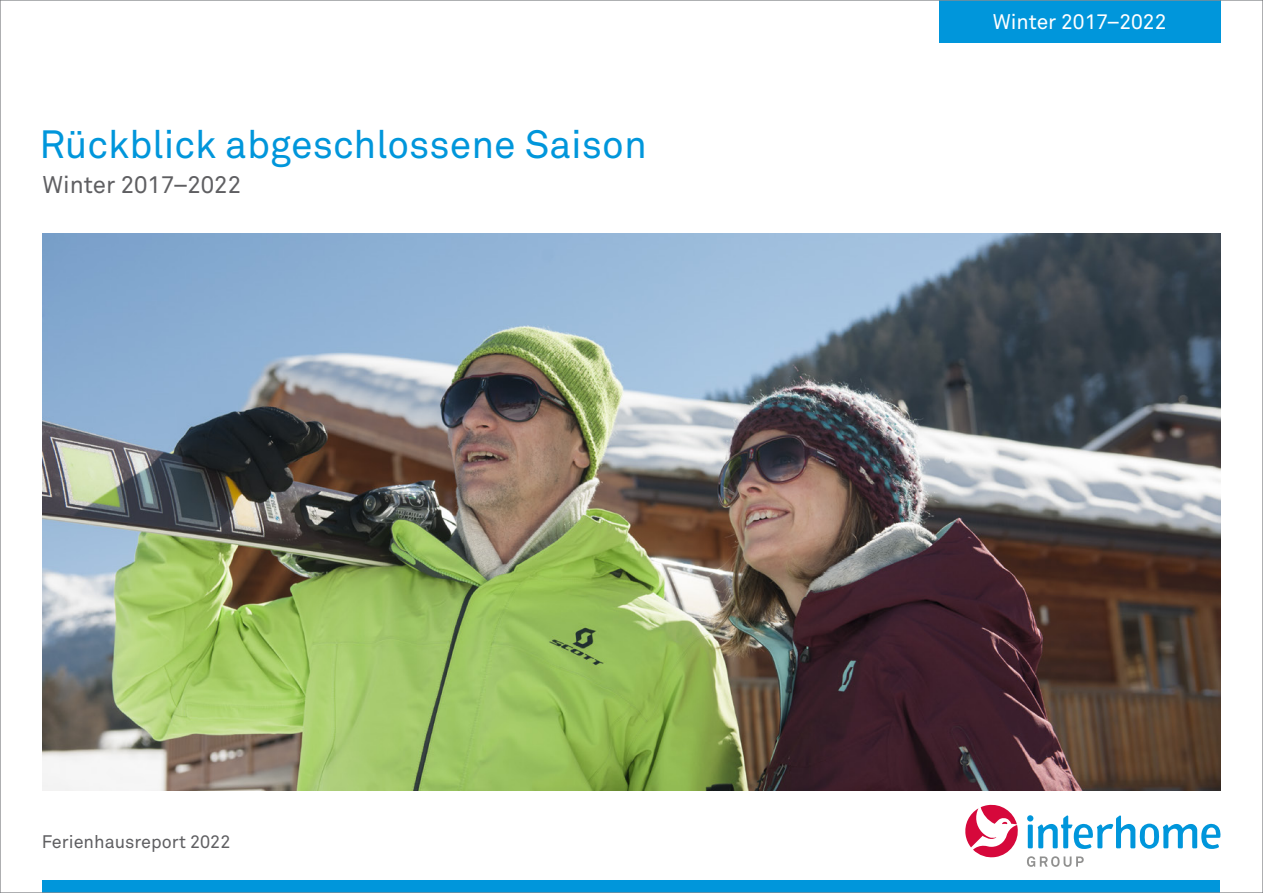
<style>
.page{position:relative;width:1263px;height:893px;background:#fff}
.page>*{position:absolute;margin:0;border:0;box-sizing:border-box;transform-origin:0 0}
.t1{font:39px "Akkurat Pro";color:#0096db}
.t2{font:24px "Akkurat Pro";color:#5f5f62}
.t3{font:21px "Akkurat Pro";color:#fff}
.t4{font:18px "Akkurat Pro";color:#5f5f62}
</style>
<div class="page">
<div style="left:43px;top:880px;width:1177px;height:13px;background:#0096db"></div>
<svg style="left:965px;top:805px;width:53px;height:53px"></svg>
<svg style="left:1027px;top:815px;width:193px;height:34px"></svg>
<svg style="left:1027px;top:856px;width:57px;height:11px"></svg>
<div style="left:939px;top:0;width:281px;height:43px;background:#0096db"></div>
<img style="left:43px;top:234px;width:1177px;height:557px">
<p class="t1" style="left:39px;top:122px;width:609px">Rückblick abgeschlossene Saison</p>
<p class="t2" style="left:43px;top:170px;width:200px">Winter 2017–2022</p>
<p class="t4" style="left:42px;top:832px;width:190px">Ferienhausreport 2022</p>
<p class="t3" style="left:993px;top:10px;width:175px">Winter 2017–2022</p>
</div>
